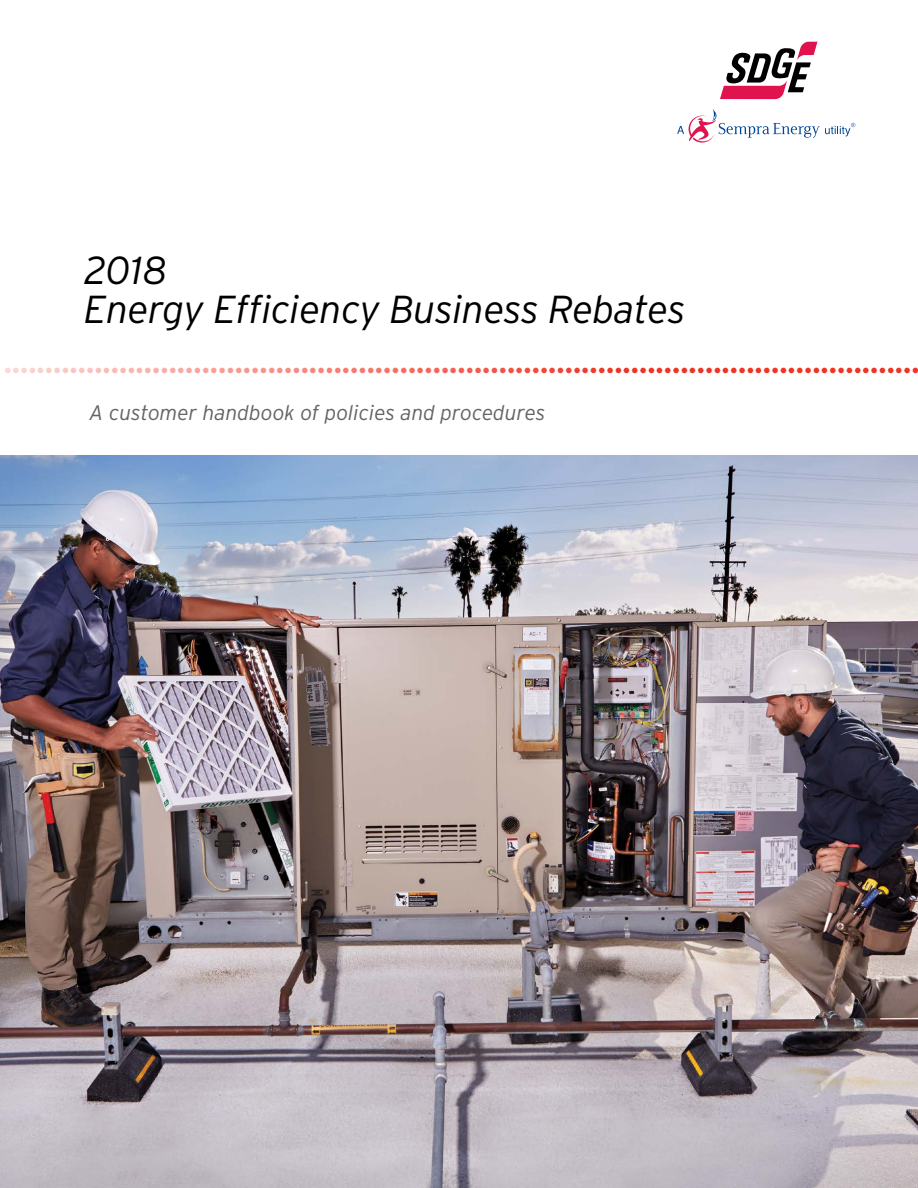
<style>
.page{position:relative;width:918px;height:1188px;background:#fff}
.page>*{position:absolute;margin:0;border:0;box-sizing:border-box;transform-origin:0 0}
.t1{font:italic 300 39px/39px "Interstate";letter-spacing:-.01em;color:#000}
.t2{font:21px "Minion Pro";color:#ee3524}
.t3{font:italic 300 21px "Interstate";color:#636466}
</style>
<div class="page">
<img style="left:0;top:455px;width:918px;height:733px">
<svg style="left:720px;top:42px;width:98px;height:57px"></svg>
<svg style="left:677px;top:109px;width:178px;height:34px"></svg>
<h1 class="t1" style="left:84px;top:250px;width:603px">2018<br>Energy Efficiency Business Rebates</h1>
<p class="t2" style="left:4px;top:354px;width:918px">•••••••••••••••••••••••••••••••••••••••••••••••••••••••••••••••••••••••••••••••••••••••••••••••••••••••••••••••</p>
<p class="t3" style="left:90px;top:401px;width:457px">A customer handbook of policies and procedures</p>
</div>
